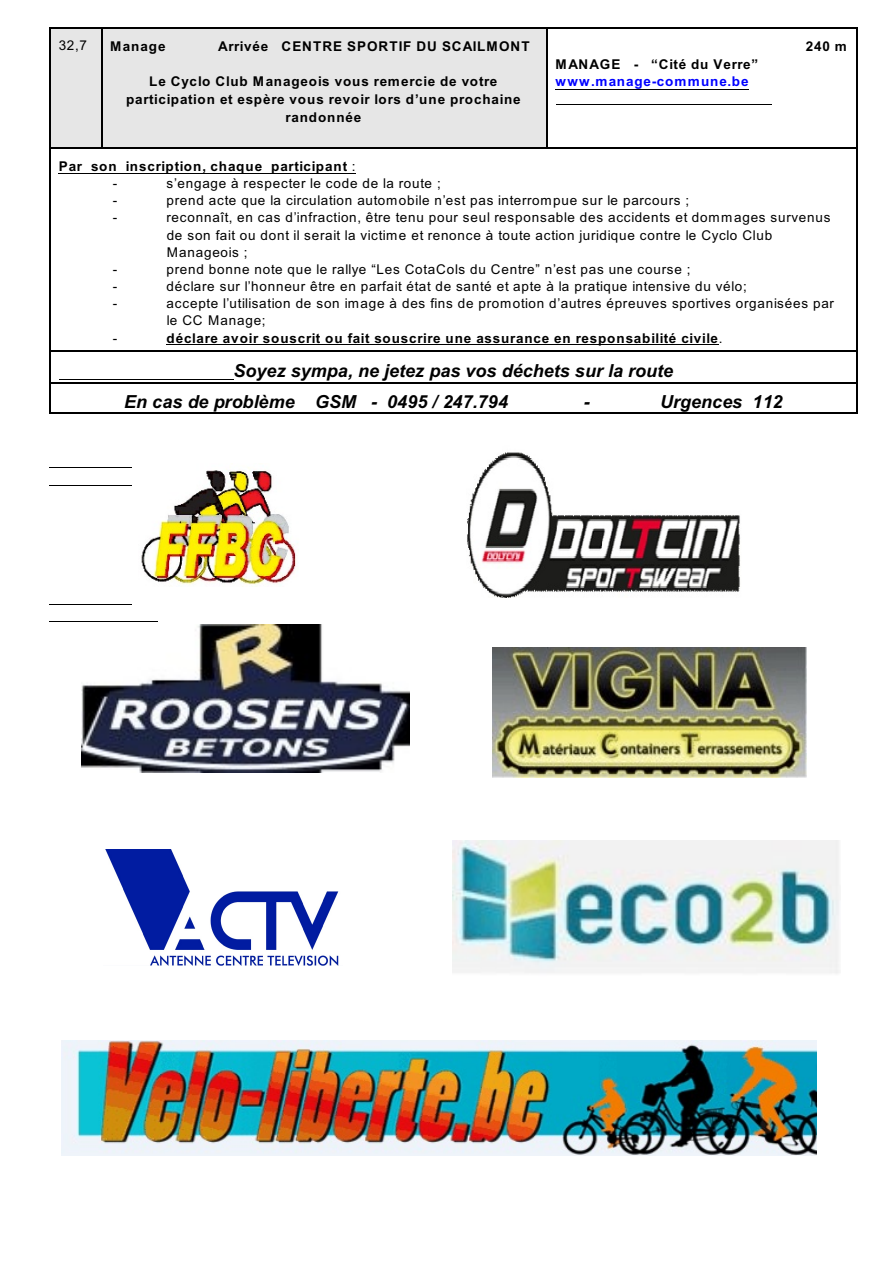
<style>
.page{position:relative;width:894px;height:1263px;background:#fff}
.page>*{position:absolute;margin:0;border:0;box-sizing:border-box;transform-origin:0 0}
.t1{font:italic 700 18px/31.5px "Arial";color:#000}
.t2{font:13.5px/17.1px "Arial";letter-spacing:.06em;color:#000}
.t3{font:700 13.5px/17.9px "Arial";letter-spacing:.055em;color:#000;text-align:center}
.t4{font:700 13.5px "Arial";letter-spacing:.08em;color:#000}
.t5{font:700 13.5px "Arial";letter-spacing:.075em;color:#00f}
.s1{font-weight:400}
</style>
<div class="page">
<div style="left:50px;top:27px;width:51px;height:120px;background:#e6e6e6"></div>
<hr style="left:50px;top:27px;width:1px;height:120px;background:#000">
<hr style="left:50px;top:27px;width:51px;height:1px;background:#000">
<div style="left:101px;top:27px;width:446px;height:120px;background:#e6e6e6"></div>
<hr style="left:101px;top:27px;width:2px;height:120px;background:#000">
<hr style="left:101px;top:27px;width:446px;height:1px;background:#000">
<hr style="left:547px;top:27px;width:1px;height:120px;background:#000">
<hr style="left:856px;top:27px;width:1px;height:120px;background:#000">
<hr style="left:547px;top:27px;width:310px;height:1px;background:#000">
<hr style="left:50px;top:147px;width:1px;height:203px;background:#000">
<hr style="left:50px;top:147px;width:51px;height:2px;background:#000">
<hr style="left:101px;top:147px;width:446px;height:2px;background:#000">
<hr style="left:856px;top:147px;width:1px;height:203px;background:#000">
<hr style="left:547px;top:147px;width:310px;height:2px;background:#000">
<hr style="left:50px;top:350px;width:1px;height:32px;background:#000">
<hr style="left:856px;top:350px;width:1px;height:32px;background:#000">
<hr style="left:50px;top:350px;width:807px;height:2px;background:#000">
<hr style="left:50px;top:382px;width:1px;height:31px;background:#000">
<hr style="left:856px;top:382px;width:1px;height:31px;background:#000">
<hr style="left:50px;top:382px;width:807px;height:1px;background:#000">
<hr style="left:50px;top:412px;width:807px;height:1px;background:#000">
<hr style="left:556px;top:89px;width:193px;height:1px;background:#000">
<hr style="left:556px;top:104px;width:216px;height:1px;background:#000">
<hr style="left:59px;top:173px;width:297px;height:1px;background:#000">
<hr style="left:167px;top:345px;width:552px;height:1px;background:#000">
<hr style="left:59px;top:379px;width:175px;height:1px;background:#000">
<hr style="left:50px;top:468px;width:82px;height:1px;background:#000">
<hr style="left:50px;top:485px;width:82px;height:1px;background:#000">
<hr style="left:50px;top:604px;width:82px;height:1px;background:#000">
<hr style="left:50px;top:621px;width:108px;height:1px;background:#000">
<img style="left:467px;top:452px;width:273px;height:145px">
<img style="left:141px;top:467px;width:156px;height:118px">
<img style="left:82px;top:625px;width:327px;height:148px">
<img style="left:493px;top:647px;width:314px;height:131px">
<img style="left:452px;top:840px;width:387px;height:134px">
<img style="left:105px;top:849px;width:234px;height:117px">
<img style="left:61px;top:1040px;width:755px;height:116px">
<p class="t2" style="left:59px;top:38px;width:30px">32,7</p>
<p class="t3" style="left:110px;top:38px;width:57px">Manage</p>
<p class="t4" style="left:218px;top:41px;width:313px">Arrivée CENTRE SPORTIF DU SCAILMONT</p>
<p class="t3" style="left:126px;top:74px;width:396px">Le Cyclo Club Manageois vous remercie de votre participation et espère vous revoir lors d’une prochaine randonnée</p>
<p class="t3" style="left:113px;top:159px;width:244px;line-height:17.2px;text-align:left;text-indent:-54px">Par son inscription, chaque participant <span class="s1">: -</span></p>
<p class="t2" style="left:167px;top:176px;width:276px">s’engage à respecter le code de la route ;</p>
<p class="t3" style="left:556px;top:56px;width:204px">MANAGE - “Cité du Verre”</p>
<p class="t5" style="left:556px;top:77px;width:194px">www.manage-commune.be</p>
<p class="t3" style="left:806px;top:38px;width:42px">240 m</p>
<p class="t2" style="left:113px;top:193px;width:6px">-</p>
<p class="t2" style="left:167px;top:193px;width:524px">prend acte que la circulation automobile n’est pas interrompue sur le parcours ;</p>
<p class="t2" style="left:113px;top:210px;width:6px">-</p>
<p class="t2" style="left:167px;top:210px;width:665px">reconnaît, en cas d’infraction, être tenu pour seul responsable des accidents et dommages survenus de son fait ou dont il serait la victime et renonce à toute action juridique contre le Cyclo Club<br>Manageois ;</p>
<p class="t2" style="left:113px;top:262px;width:6px">-</p>
<p class="t2" style="left:167px;top:262px;width:526px">prend bonne note que le rallye “Les CotaCols du Centre” n’est pas une course ;</p>
<p class="t2" style="left:113px;top:279px;width:6px">-</p>
<p class="t2" style="left:167px;top:279px;width:582px">déclare sur l’honneur être en parfait état de santé et apte à la pratique intensive du vélo;</p>
<p class="t2" style="left:113px;top:296px;width:6px">-</p>
<p class="t2" style="left:167px;top:296px;width:669px">accepte l’utilisation de son image à des fins de promotion d’autres épreuves sportives organisées par le CC Manage;</p>
<p class="t2" style="left:113px;top:331px;width:6px">-</p>
<p class="t3" style="left:167px;top:330px;width:557px">déclare avoir souscrit ou fait souscrire une assurance en responsabilité civile<span class="s1">.</span></p>
<h1 class="t1" style="left:124px;top:356px;width:551px;text-indent:109px">Soyez sympa, ne jetez pas vos déchets sur la route<br>En cas de problème GSM - 0495 / 247.794</h1>
<h1 class="t1" style="left:584px;top:388px;width:7px">-</h1>
<h1 class="t1" style="left:660px;top:388px;width:124px">Urgences 112</h1>
</div>
